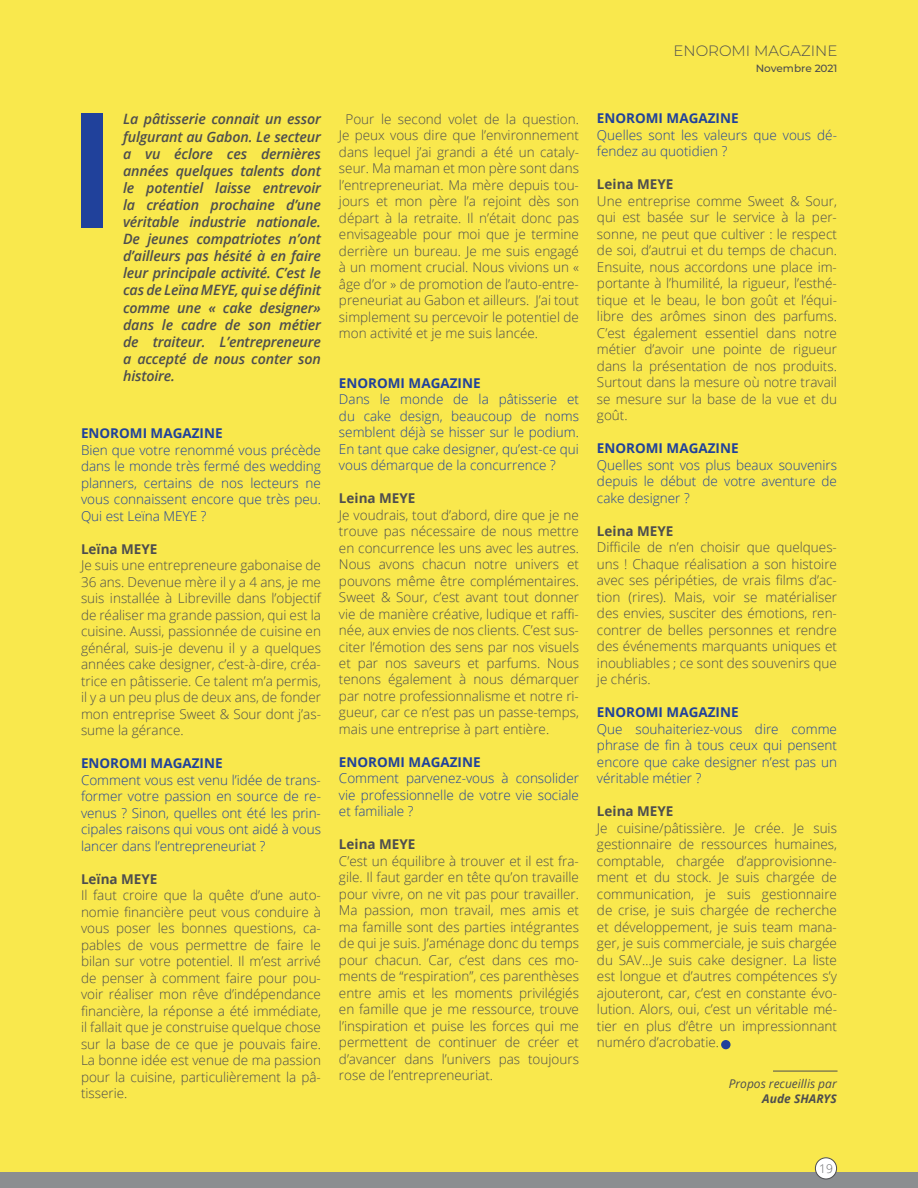
<style>
.page{position:relative;width:918px;height:1188px;background:#f9e84d}
.page>*{position:absolute;margin:0;border:0;box-sizing:border-box;transform-origin:0 0}
.t1{font:300 15px "Montserrat";color:#4d4d4f}
.t2{font:italic 600 14.25px/17.1px "Open Sans";letter-spacing:-.01em;color:#4d4d4f;text-align:justify}
.t3{font:300 13.5px/16.5px "Open Sans";color:#4d4d4f;text-align:justify}
.t4{font:300 13.5px/16.5px "Open Sans";color:#20419b;text-align:justify}
.t5{font:700 13.5px "Open Sans";color:#20419b}
.t6{font:700 13.5px "Open Sans";color:#4d4d4f}
.t7{font:italic 12px "Open Sans";color:#4d4d4f}
.t8{font:italic 700 12px "Open Sans";color:#4d4d4f}
.t9{font:300 12px "Open Sans";color:#636466}
.t10{font:500 10.5px "Montserrat";color:#4d4d4f}
</style>
<div class="page">
<div style="left:81px;top:114px;width:22px;height:114px;background:#20419b"></div>
<hr style="left:773px;top:1071px;width:65px;height:1px;background:#4d4d4f">
<div style="left:721px;top:1040px;width:10px;height:9px;background:#20419b;border-radius:50%"></div>
<div style="left:0;top:1172px;width:918px;height:16px;background:#8b8e90"></div>
<div style="left:815px;top:1158px;width:22px;height:21px;background:#fff;border-radius:50%"></div>
<div style="left:815px;top:1158px;width:22px;height:21px;border:1px solid #4d4d4f;border-radius:50%"></div>
<p class="t2" style="left:123px;top:110px;width:199px">La pâtisserie connait un essor fulgurant au Gabon. Le secteur a vu éclore ces dernières années quelques talents dont le potentiel laisse entrevoir la création prochaine d’une véritable industrie nationale.<br>De jeunes compatriotes n’ont d’ailleurs pas hésité à en faire leur principale activité. C’est le cas de Leïna MEYE, qui se définit comme une « cake designer» dans le cadre de son métier de traiteur. L’entrepreneure a accepté de nous conter son histoire.</p>
<p class="t5" style="left:81px;top:424px;width:143px">ENOROMI MAGAZINE</p>
<p class="t4" style="left:81px;top:441px;width:242px">Bien que votre renommé vous précède dans le monde très fermé des wedding planners, certains de nos lecteurs ne vous connaissent encore que très peu.<br>Qui est Leïna MEYE ?</p>
<p class="t6" style="left:81px;top:539px;width:78px">Leïna MEYE</p>
<p class="t3" style="left:81px;top:557px;width:242px">Je suis une entrepreneure gabonaise de 36 ans. Devenue mère il y a 4 ans, je me suis installée à Libreville dans l’objectif de réaliser ma grande passion, qui est la cuisine. Aussi, passionnée de cuisine en général, suis-je devenu il y a quelques années cake designer, c’est-à-dire, créa&shy;trice en pâtisserie. Ce talent m’a permis, il y a un peu plus de deux ans, de fonder mon entreprise Sweet &amp; Sour dont j’as&shy;sume la gérance.</p>
<p class="t5" style="left:81px;top:754px;width:143px">ENOROMI MAGAZINE</p>
<p class="t4" style="left:81px;top:771px;width:242px">Comment vous est venu l’idée de trans&shy;former votre passion en source de re&shy;venus ? Sinon, quelles ont été les prin&shy;cipales raisons qui vous ont aidé à vous lancer dans l’entrepreneuriat ?</p>
<p class="t6" style="left:81px;top:869px;width:78px">Leïna MEYE</p>
<p class="t3" style="left:81px;top:887px;width:242px">Il faut croire que la quête d’une auto&shy;nomie financière peut vous conduire à vous poser les bonnes questions, ca&shy;pables de vous permettre de faire le bilan sur votre potentiel. Il m’est arrivé de penser à comment faire pour pou&shy;voir réaliser mon rêve d’indépendance financière, la réponse a été immédiate, il fallait que je construise quelque chose sur la base de ce que je pouvais faire.<br>La bonne idée est venue de ma passion pour la cuisine, particulièrement la pâ&shy;tisserie.</p>
<p class="t3" style="left:339px;top:110px;width:242px;text-indent:6px">Pour le second volet de la question.<br>Je peux vous dire que l’environnement dans lequel j’ai grandi a été un cataly&shy;seur. Ma maman et mon père sont dans l’entrepreneuriat. Ma mère depuis tou&shy;jours et mon père l’a rejoint dès son départ à la retraite. Il n’était donc pas envisageable pour moi que je termine derrière un bureau. Je me suis engagé à un moment crucial. Nous vivions un « âge d’or » de promotion de l’auto-entre&shy;preneuriat au Gabon et ailleurs. J’ai tout simplement su percevoir le potentiel de mon activité et je me suis lancée.</p>
<p class="t5" style="left:339px;top:373px;width:143px">ENOROMI MAGAZINE</p>
<p class="t4" style="left:339px;top:391px;width:242px">Dans le monde de la pâtisserie et du cake design, beaucoup de noms semblent déjà se hisser sur le podium.<br>En tant que cake designer, qu’est-ce qui vous démarque de la concurrence ?</p>
<p class="t6" style="left:339px;top:489px;width:78px">Leina MEYE</p>
<p class="t3" style="left:339px;top:506px;width:242px">Je voudrais, tout d’abord, dire que je ne trouve pas nécessaire de nous mettre en concurrence les uns avec les autres.<br>Nous avons chacun notre univers et pouvons même être complémentaires.<br>Sweet &amp; Sour, c’est avant tout donner vie de manière créative, ludique et raffi&shy;née, aux envies de nos clients. C’est sus&shy;citer l’émotion des sens par nos visuels et par nos saveurs et parfums. Nous tenons également à nous démarquer par notre professionnalisme et notre ri&shy;gueur, car ce n’est pas un passe-temps, mais une entreprise à part entière.</p>
<p class="t5" style="left:339px;top:753px;width:143px">ENOROMI MAGAZINE</p>
<p class="t4" style="left:339px;top:770px;width:242px">Comment parvenez-vous à consolider vie professionnelle de votre vie sociale et familiale ?</p>
<p class="t6" style="left:339px;top:835px;width:78px">Leina MEYE</p>
<p class="t3" style="left:339px;top:852px;width:242px">C’est un équilibre à trouver et il est fra&shy;gile. Il faut garder en tête qu’on travaille pour vivre, on ne vit pas pour travailler.<br>Ma passion, mon travail, mes amis et ma famille sont des parties intégrantes de qui je suis. J’aménage donc du temps pour chacun. Car, c’est dans ces mo&shy;ments de “respiration”, ces parenthèses entre amis et les moments privilégiés en famille que je me ressource, trouve l’inspiration et puise les forces qui me permettent de continuer de créer et d’avancer dans l’univers pas toujours rose de l’entrepreneuriat.</p>
<p class="t1" style="left:673px;top:40px;width:166px">ENOROMI MAGAZINE</p>
<p class="t10" style="left:756px;top:61px;width:83px">Novembre 2021</p>
<p class="t5" style="left:597px;top:109px;width:143px">ENOROMI MAGAZINE</p>
<p class="t4" style="left:597px;top:126px;width:242px">Quelles sont les valeurs que vous dé&shy;fendez au quotidien ?</p>
<p class="t6" style="left:597px;top:175px;width:78px">Leina MEYE</p>
<p class="t3" style="left:597px;top:192px;width:242px">Une entreprise comme Sweet &amp; Sour, qui est basée sur le service à la per&shy;sonne, ne peut que cultiver : le respect de soi, d’autrui et du temps de chacun.<br>Ensuite, nous accordons une place im&shy;portante à l’humilité, la rigueur, l’esthé&shy;tique et le beau, le bon goût et l’équi&shy;libre des arômes sinon des parfums.<br>C’est également essentiel dans notre métier d’avoir une pointe de rigueur dans la présentation de nos produits.<br>Surtout dans la mesure où notre travail se mesure sur la base de la vue et du goût.</p>
<p class="t5" style="left:597px;top:439px;width:143px">ENOROMI MAGAZINE</p>
<p class="t4" style="left:597px;top:456px;width:242px">Quelles sont vos plus beaux souvenirs depuis le début de votre aventure de cake designer ?</p>
<p class="t6" style="left:597px;top:521px;width:78px">Leina MEYE</p>
<p class="t3" style="left:597px;top:539px;width:242px">Difficile de n’en choisir que quelques&shy;uns ! Chaque réalisation a son histoire avec ses péripéties, de vrais films d’ac&shy;tion (rires). Mais, voir se matérialiser des envies, susciter des émotions, ren&shy;contrer de belles personnes et rendre des événements marquants uniques et inoubliables ; ce sont des souvenirs que je chéris.</p>
<p class="t5" style="left:597px;top:703px;width:143px">ENOROMI MAGAZINE</p>
<p class="t4" style="left:597px;top:720px;width:242px">Que souhaiteriez-vous dire comme phrase de fin à tous ceux qui pensent encore que cake designer n’est pas un véritable métier ?</p>
<p class="t6" style="left:597px;top:802px;width:78px">Leina MEYE</p>
<p class="t3" style="left:597px;top:819px;width:242px">Je cuisine/pâtissière. Je crée. Je suis gestionnaire de ressources humaines, comptable, chargée d’approvisionne&shy;ment et du stock. Je suis chargée de communication, je suis gestionnaire de crise, je suis chargée de recherche et développement, je suis team mana&shy;ger, je suis commerciale, je suis chargée du SAV…Je suis cake designer. La liste est longue et d’autres compétences s’y ajouteront, car, c’est en constante évo&shy;lution. Alors, oui, c’est un véritable mé&shy;tier en plus d’être un impressionnant numéro d’acrobatie.</p>
<p class="t7" style="left:729px;top:1076px;width:109px">Propos recueillis par</p>
<p class="t8" style="left:762px;top:1090px;width:76px">Aude SHARYS</p>
<p class="t9" style="left:819px;top:1160px;width:15px">19</p>
</div>
